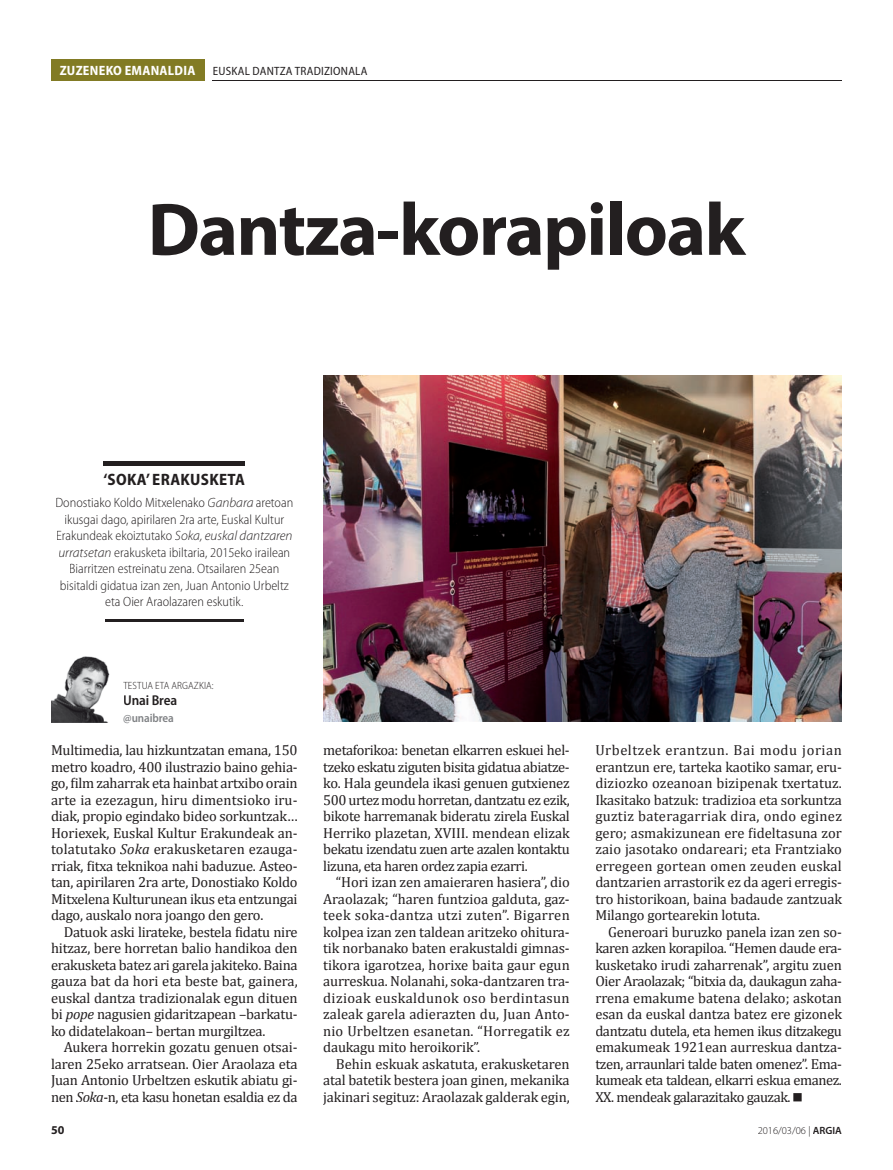
<style>
.page{position:relative;width:893px;height:1170px;background:#fff}
.page>*{position:absolute;margin:0;border:0;box-sizing:border-box;transform-origin:0 0}
.t1{font:700 75px "Myriad Pro";letter-spacing:-.02em;color:#231f20}
.t2{font:700 semi-condensed 16.5px "Myriad Pro";letter-spacing:.02em;color:#231f20}
.t3{font:14.55px/16.5px "Cambria";letter-spacing:-.02em;color:#231f20;text-align:justify}
.t4{font:600 semi-condensed 14.25px "Myriad Pro";letter-spacing:-.01em;color:#231f20}
.t5{font:300 semi-condensed 13.5px/16.5px "Myriad Pro";color:#231f20;text-align:center}
.t6{font:700 semi-condensed 13.5px "Myriad Pro";letter-spacing:.02em;color:#fff}
.t7{font:semi-condensed 12px "Myriad Pro";letter-spacing:.02em;color:#231f20}
.t8{font:600 semi-condensed 12px "Myriad Pro";letter-spacing:-.01em;color:#808285}
.t9{font:700 12px "Myriad Pro";color:#231f20}
.t10{font:300 semi-condensed 10.5px "Myriad Pro";letter-spacing:.01em;color:#231f20}
.t11{font:300 10.5px "Myriad Pro";color:#231f20}
.s1{font-style:italic;font-stretch:normal}
.s2{font-style:italic}
.s3{font-weight:600}
</style>
<div class="page">
<hr style="left:213px;top:80px;width:629px;height:1px;background:#231f20">
<div style="left:51px;top:60px;width:153px;height:21px;background:#827b24"></div>
<img style="left:323px;top:375px;width:519px;height:346px">
<hr style="left:103px;top:461px;width:142px;height:4px;background:#231f20">
<hr style="left:105px;top:619px;width:138px;height:3px;background:#231f20">
<img style="left:51px;top:656px;width:59px;height:66px">
<p class="t6" style="left:60px;top:62px;width:137px">ZUZENEKO EMANALDIA</p>
<p class="t7" style="left:213px;top:63px;width:156px">EUSKAL DANTZA TRADIZIONALA</p>
<h1 class="t1" style="left:148px;top:181px;width:599px">Dantza-korapiloak</h1>
<p class="t2" style="left:103px;top:469px;width:143px">‘SOKA’ ERAKUSKETA</p>
<p class="t5" style="left:55px;top:494px;width:239px">Donostiako Koldo Mitxelenako <span class="s1">Ganbara</span> aretoan ikusgai dago, apirilaren 2ra arte, Euskal Kultur Erakundeak ekoiztutako <span class="s1">Soka, euskal dantzaren urratsetan</span> erakusketa ibiltaria, 2015eko irailean Biarritzen estreinatu zena. Otsailaren 25ean bisitaldi gidatua izan zen, Juan Antonio Urbeltz eta Oier Araolazaren eskutik.</p>
<p class="t10" style="left:123px;top:679px;width:92px">TESTUA ETA ARGAZKIA:</p>
<p class="t4" style="left:123px;top:691px;width:55px">Unai Brea</p>
<p class="t8" style="left:123px;top:710px;width:52px">@unaibrea</p>
<p class="t3" style="left:51px;top:741px;width:248px">Multimedia, lau hizkuntzatan emana, 150 metro koadro, 400 ilustrazio baino gehia&shy;go, film zaharrak eta hainbat artxibo orain arte ia ezezagun, hiru dimentsioko iru&shy;diak, propio egindako bideo sorkuntzak… Horiexek, Euskal Kultur Erakundeak an&shy;tolatutako <span class="s2">Soka</span> erakusketaren ezauga&shy;rriak, fitxa teknikoa nahi baduzue. Asteo&shy;tan, apirilaren 2ra arte, Donostiako Koldo Mitxelena Kulturunean ikus eta entzungai dago, auskalo nora joango den gero.</p>
<p class="t3" style="left:51px;top:923px;width:248px;text-indent:13px">Datuok aski lirateke, bestela fidatu nire hitzaz, bere horretan balio handikoa den erakusketa batez ari garela jakiteko. Baina gauza bat da hori eta beste bat, gainera, euskal dantza tradizionalak egun dituen bi <span class="s2">pope</span> nagusien gidaritzapean –barkatu&shy;ko didatelakoan– bertan murgiltzea.</p>
<p class="t3" style="left:51px;top:1038px;width:248px;text-indent:13px">Aukera horrekin gozatu genuen otsai&shy;laren 25eko arratsean. Oier Araolaza eta Juan Antonio Urbeltzen eskutik abiatu gi&shy;nen <span class="s2">Soka</span>-n, eta kasu honetan esaldia ez da</p>
<p class="t3" style="left:323px;top:741px;width:248px">metaforikoa: benetan elkarren eskuei hel&shy;tzeko eskatu ziguten bisita gidatua abiatze&shy;ko. Hala geundela ikasi genuen gutxienez 500 urtez modu horretan, dantzatu ez ezik, bikote harremanak bideratu zirela Euskal Herriko plazetan, XVIII. mendean elizak bekatu izendatu zuen arte azalen kontaktu lizuna, eta haren ordez zapia ezarri.</p>
<p class="t3" style="left:323px;top:873px;width:248px;text-indent:13px">“Hori izan zen amaieraren hasiera”, dio Araolazak; “haren funtzioa galduta, gaz&shy;teek soka-dantza utzi zuten”. Bigarren kolpea izan zen taldean aritzeko ohitura&shy;tik norbanako baten erakustaldi gimnas&shy;tikora igarotzea, horixe baita gaur egun aurreskua. Nolanahi, soka-dantzaren tra&shy;dizioak euskaldunok oso berdintasun zaleak garela adierazten du, Juan Anto&shy;nio Urbeltzen esanetan. “Horregatik ez daukagu mito heroikorik”.</p>
<p class="t3" style="left:323px;top:1055px;width:248px;text-indent:13px">Behin eskuak askatuta, erakusketaren atal batetik bestera joan ginen, mekanika jakinari segituz: Araolazak galderak egin,</p>
<p class="t3" style="left:595px;top:741px;width:248px">Urbeltzek erantzun. Bai modu jorian erantzun ere, tarteka kaotiko samar, eru&shy;diziozko ozeanoan bizipenak txertatuz.<br>Ikasitako batzuk: tradizioa eta sorkuntza guztiz bateragarriak dira, ondo eginez gero; asmakizunean ere fideltasuna zor zaio jasotako ondareari; eta Frantziako erregeen gortean omen zeuden euskal dantzarien arrastorik ez da ageri erregis&shy;tro historikoan, baina badaude zantzuak Milango gortearekin lotuta.</p>
<p class="t3" style="left:595px;top:923px;width:248px;text-indent:13px">Generoari buruzko panela izan zen so&shy;karen azken korapiloa. “Hemen daude era&shy;kusketako irudi zaharrenak”, argitu zuen Oier Araolazak; “bitxia da, daukagun zaha&shy;rrena emakume batena delako; askotan esan da euskal dantza batez ere gizonek dantzatu dutela, eta hemen ikus ditzakegu emakumeak 1921ean aurreskua dantza&shy;tzen, arraunlari talde baten omenez”. Ema&shy;kumeak eta taldean, elkarri eskua emanez.<br>XX. mendeak galarazitako gauzak. ■</p>
<p class="t9" style="left:51px;top:1122px;width:15px">50</p>
<p class="t11" style="left:758px;top:1123px;width:86px">2016/03/06 | <span class="s3">ARGIA</span></p>
</div>
